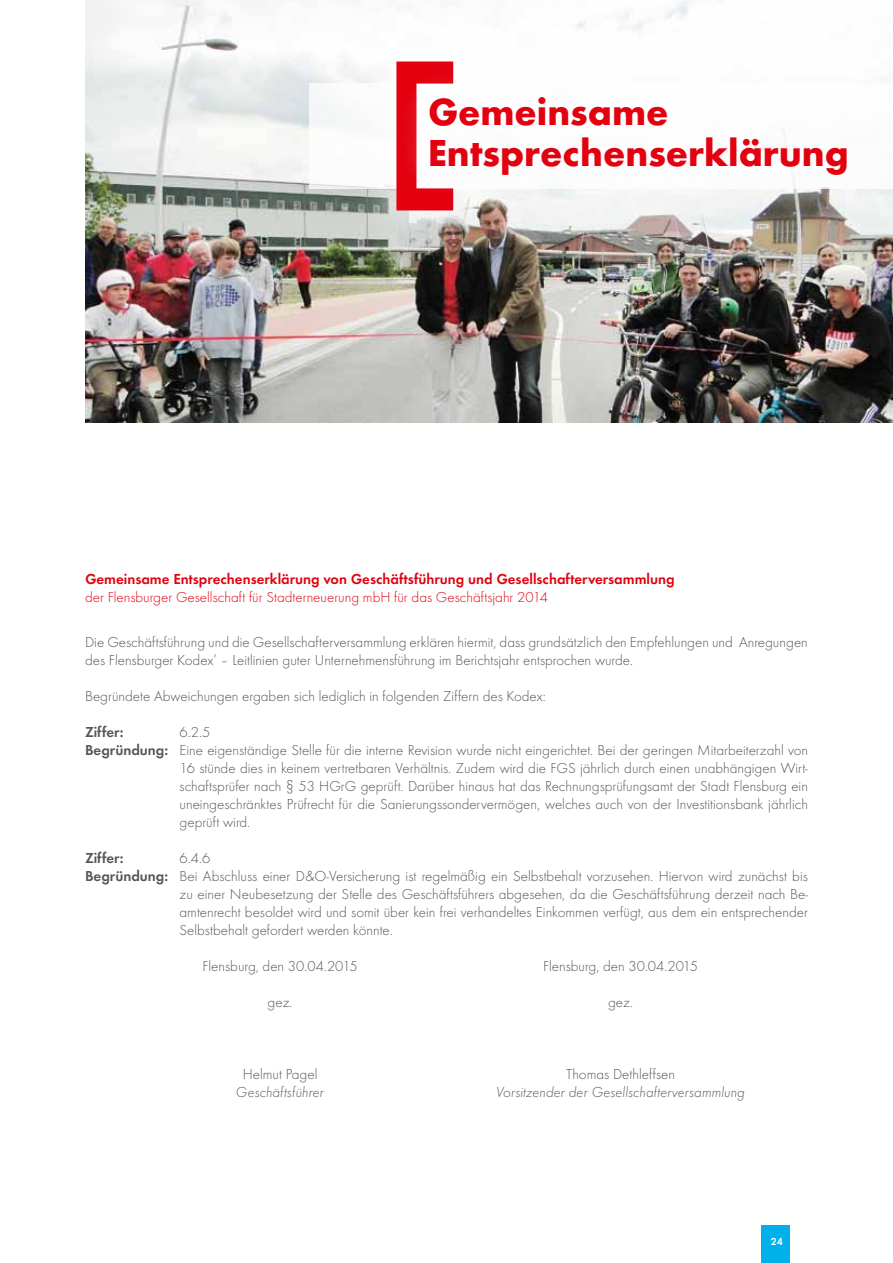
<style>
.page{position:relative;width:893px;height:1263px;background:#fff}
.page>*{position:absolute;margin:0;border:0;box-sizing:border-box;transform-origin:0 0}
.t1{font:700 39px/40.5px "Futura Urw T";color:#e3000f}
.t2{font:300 15px/18px "Futura T";color:#565656}
.t3{font:600 15px "Futura Urw T";color:#e3000f}
.t4{font:300 15px "Futura T";color:#e3000f}
.t5{font:italic 300 15px "Futura T";color:#565656}
.t6{font:600 15px "Futura Urw T";letter-spacing:.005em;color:#565656}
.t7{font:600 10.5px "Futura Urw T";color:#fff}
.s1{font-family:"Futura Urw T";font-weight:600}
</style>
<div class="page">
<div style="left:761px;top:1225px;width:29px;height:38px;background:#00b0eb"></div>
<img style="left:85px;top:0;width:808px;height:422px">
<div style="left:309px;top:83px;width:584px;height:105px;background:#fff"></div>
<div style="left:350px;top:23px;width:132px;height:225px;background:#fff;opacity:.75"></div>
<svg style="left:396px;top:62px;width:57px;height:148px;background:#e30917"></svg>
<div style="left:402px;top:72px;width:472px;height:130px;background:#fff"></div>
<h1 class="t1" style="left:428px;top:92px;width:422px">Gemeinsame<br>Entsprechenserklärung</h1>
<p class="t3" style="left:85px;top:570px;width:591px">Gemeinsame Entsprechenserklärung von Geschäftsführung und Gesellschafterversammlung</p>
<p class="t4" style="left:85px;top:589px;width:464px">der Flensburger Gesellschaft für Stadterneuerung mbH für das Geschäftsjahr 2014</p>
<p class="t2" style="left:85px;top:633px;width:724px">Die Geschäftsführung und die Gesellschafterversammlung erklären hiermit, dass grundsätzlich den Empfehlungen und Anregungen des Flensburger Kodex’ – Leitlinien guter Unternehmensführung im Berichtsjahr entsprochen wurde.</p>
<p class="t2" style="left:85px;top:687px;width:462px">Begründete Abweichungen ergaben sich lediglich in folgenden Ziffern des Kodex:</p>
<p class="t6" style="left:85px;top:723px;width:40px">Ziffer:</p>
<p class="t2" style="left:180px;top:723px;width:32px">6.2.5</p>
<p class="t2" style="left:85px;top:741px;width:724px"><span class="s1">Begründung:</span> Eine eigenständige Stelle für die interne Revision wurde nicht eingerichtet. Bei der geringen Mitarbeiterzahl von</p>
<p class="t2" style="left:180px;top:759px;width:630px">16 stünde dies in keinem vertretbaren Verhältnis. Zudem wird die FGS jährlich durch einen unabhängigen Wirt-</p>
<p class="t2" style="left:180px;top:777px;width:630px">schaftsprüfer nach § 53 HGrG geprüft. Darüber hinaus hat das Rechnungsprüfungsamt der Stadt Flensburg ein</p>
<p class="t2" style="left:180px;top:795px;width:630px">uneingeschränktes Prüfrecht für die Sanierungssondervermögen, welches auch von der Investitionsbank jährlich</p>
<p class="t2" style="left:180px;top:813px;width:72px">geprüft wird.</p>
<p class="t6" style="left:85px;top:849px;width:40px">Ziffer:</p>
<p class="t2" style="left:180px;top:849px;width:32px">6.4.6</p>
<p class="t2" style="left:85px;top:867px;width:724px"><span class="s1">Begründung:</span> Bei Abschluss einer D&amp;O-Versicherung ist regelmäßig ein Selbstbehalt vorzusehen. Hiervon wird zunächst bis</p>
<p class="t2" style="left:180px;top:885px;width:630px">zu einer Neubesetzung der Stelle des Geschäftsführers abgesehen, da die Geschäftsführung derzeit nach Be-</p>
<p class="t2" style="left:180px;top:903px;width:630px">amtenrecht besoldet wird und somit über kein frei verhandeltes Einkommen verfügt, aus dem ein entsprechender</p>
<p class="t2" style="left:180px;top:921px;width:215px">Selbstbehalt gefordert werden könnte.</p>
<p class="t2" style="left:202px;top:957px;width:157px">Flensburg, den 30.04.2015</p>
<p class="t2" style="left:543px;top:957px;width:157px">Flensburg, den 30.04.2015</p>
<p class="t2" style="left:268px;top:993px;width:26px">gez.</p>
<p class="t2" style="left:608px;top:993px;width:26px">gez.</p>
<p class="t2" style="left:243px;top:1065px;width:76px">Helmut Pagel</p>
<p class="t2" style="left:566px;top:1065px;width:110px">Thomas Dethleffsen</p>
<p class="t5" style="left:236px;top:1084px;width:90px">Geschäftsführer</p>
<p class="t5" style="left:496px;top:1084px;width:250px">Vorsitzender der Gesellschafterversammlung</p>
<p class="t7" style="left:771px;top:1235px;width:13px">24</p>
</div>
